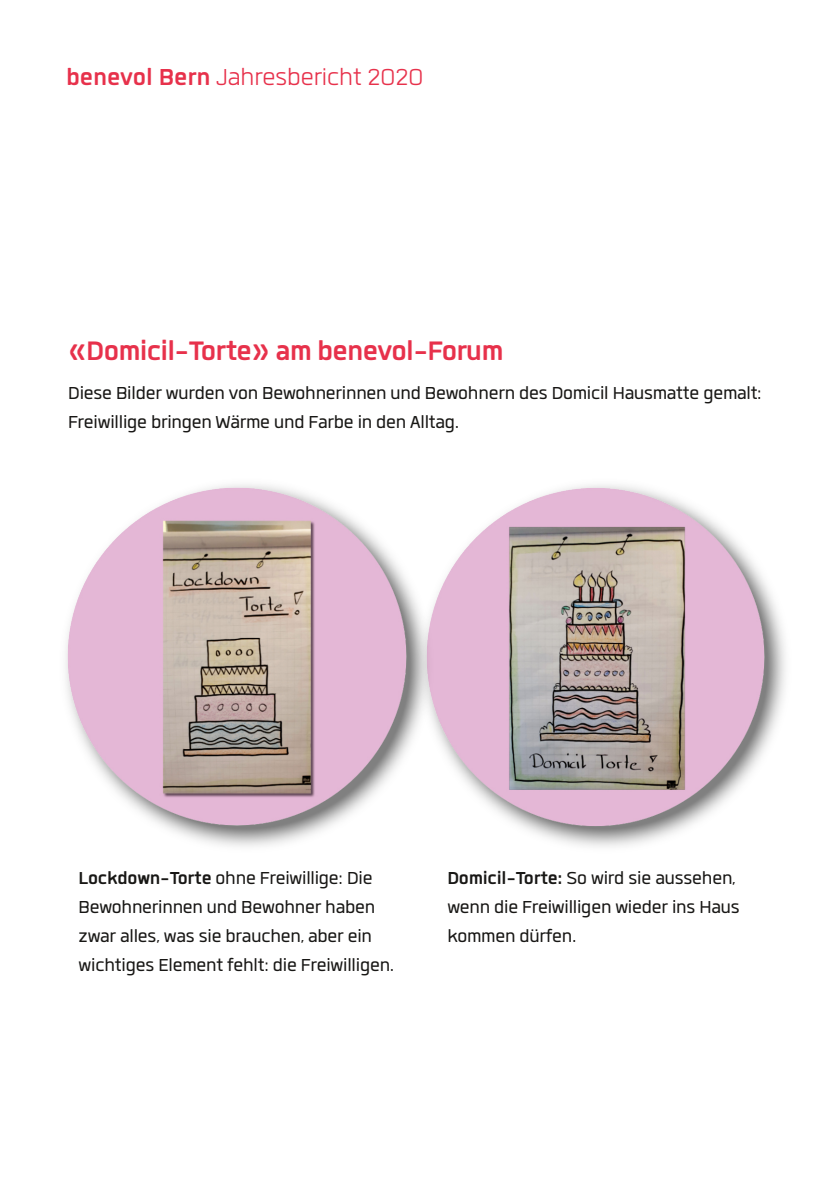
<style>
.page{position:relative;width:840px;height:1191px;background:#fff}
.page>*{position:absolute;margin:0;border:0;box-sizing:border-box;transform-origin:0 0}
.t1{font:700 37px "Quan";letter-spacing:-.02em;color:#e7314b}
.t2{font:300 32px "Quan";letter-spacing:-.005em;color:#e7314b}
.t3{font:24px/29px "Quan";letter-spacing:-.01em;color:#181715}
.s1{font-weight:700}
</style>
<div class="page">
<img style="left:522px;top:485px;width:264px;height:362px">
<img style="left:433px;top:487px;width:331px;height:339px">
<img style="left:65px;top:484px;width:368px;height:363px">
<img style="left:68px;top:487px;width:338px;height:338px">
<h2 class="t2" style="left:66px;top:61px;width:359px"><span class="s1">benevol Bern</span> Jahresbericht 2020</h2>
<h1 class="t1" style="left:68px;top:332px;width:437px">«Domicil-Torte» am benevol-Forum</h1>
<p class="t3" style="left:68px;top:378px;width:694px">Diese Bilder wurden von Bewohnerinnen und Bewohnern des Domicil Hausmatte gemalt:<br>Freiwillige bringenWärme und Farbe in den Alltag.</p>
<p class="t3" style="left:79px;top:863px;width:317px"><span class="s1">Lockdown-Torte</span> ohne Freiwillige: Die Bewohnerinnen und Bewohner haben zwar alles, was sie brauchen, aber ein wichtiges Element fehlt: die Freiwilligen.</p>
<p class="t3" style="left:447px;top:863px;width:294px"><span class="s1">Domicil-Torte:</span> So wird sie aussehen, wenn die Freiwilligen wieder ins Haus kommen dürfen.</p>
</div>
